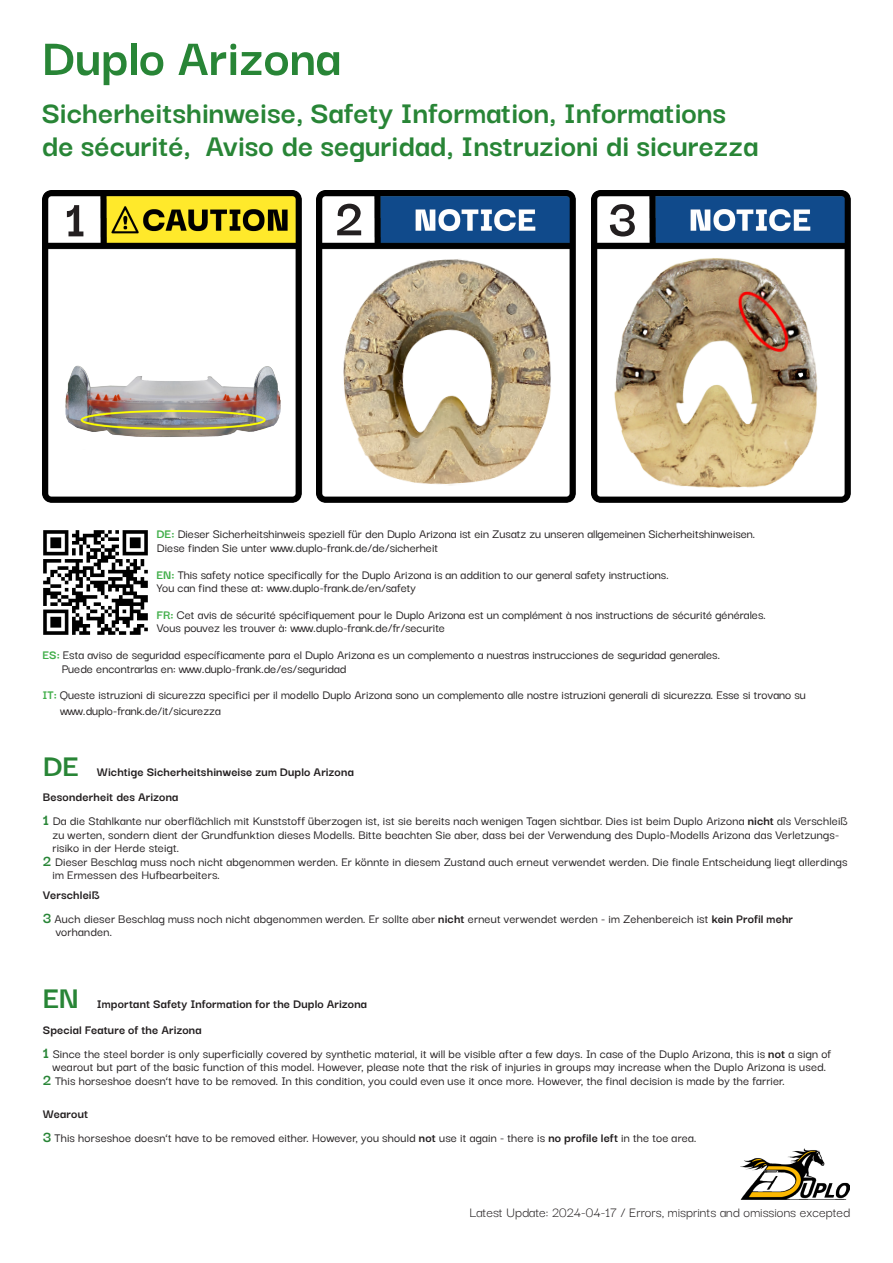
<style>
.page{position:relative;width:893px;height:1263px;background:#fff}
.page>*{position:absolute;margin:0;border:0;box-sizing:border-box;transform-origin:0 0}
.t1{font:700 55.5px "Darker Grotesque";color:#288536}
.t2{font:700 55.5px "Darker Grotesque";color:#231f20}
.t3{font:700 33px "Darker Grotesque";color:#288536}
.t4{font:15px "Darker Grotesque";color:#231f20}
.t5{font:500 13.5px/13.5px "Darker Grotesque";color:#231f20}
.t6{font:700 13.5px "Darker Grotesque";letter-spacing:.01em;color:#231f20}
.s1{font-weight:700;color:#40ae49}
.s2{font-weight:700;font-size:16.5px;color:#288536}
.s3{font-weight:700}
</style>
<div class="page">
<img style="left:317px;top:190px;width:259px;height:312px">
<img style="left:43px;top:190px;width:259px;height:312px">
<img style="left:591px;top:190px;width:259px;height:312px">
<img style="left:60px;top:311px;width:234px;height:148px">
<img style="left:741px;top:1148px;width:109px;height:51px">
<img style="left:597px;top:245px;width:238px;height:257px">
<img style="left:335px;top:254px;width:224px;height:238px">
<img style="left:43px;top:530px;width:105px;height:105px">
<p class="t1" style="left:42px;top:16px;width:301px">Duplo Arizona</p>
<p class="t3" style="left:42px;top:88px;width:686px">Sicherheitshinweise, Safety Information, Informations</p>
<p class="t3" style="left:42px;top:121px;width:718px">de sécurité, Aviso de seguridad, Instruzioni di sicurezza</p>
<p class="t2" style="left:65px;top:178px;width:22px">1</p>
<p class="t2" style="left:335px;top:176px;width:30px">2</p>
<p class="t2" style="left:608px;top:177px;width:30px">3</p>
<p class="t5" style="left:156px;top:526px;width:600px"><span class="s1">DE:</span> Dieser Sicherheitshinweis speziell für den Duplo Arizona ist ein Zusatz zu unseren allgemeinen Sicherheitshinweisen.<br>Diese finden Sie unter www.duplo-frank.de/de/sicherheit</p>
<p class="t5" style="left:156px;top:567px;width:514px"><span class="s1">EN:</span> This safety notice specifically for the Duplo Arizona is an addition to our general safety instructions.<br>You can find these at: www.duplo-frank.de/en/safety</p>
<p class="t5" style="left:156px;top:607px;width:611px"><span class="s1">FR:</span> Cet avis de sécurité spécifiquement pour le Duplo Arizona est un complément à nos instructions de sécurité générales.<br>Vous pouvez les trouver à: www.duplo-frank.de/fr/securite</p>
<p class="t5" style="left:62px;top:647px;width:660px;text-indent:-19px"><span class="s1">ES:</span> Esta aviso de seguridad específicamente para el Duplo Arizona es un complemento a nuestras instrucciones de seguridad generales.<br>Puede encontrarlas en: www.duplo-frank.de/es/seguridad</p>
<p class="t5" style="left:60px;top:686px;width:747px;line-height:16.2px;text-indent:-18px"><span class="s1">IT:</span> Queste istruzioni di sicurezza specifici per il modello Duplo Arizona sono un complemento alle nostre istruzioni generali di sicurezza. Esse si trovano su www.duplo-frank.de/it/sicurezza</p>
<p class="t3" style="left:43px;top:741px;width:38px">DE</p>
<p class="t6" style="left:97px;top:761px;width:258px">Wichtige Sicherheitshinweise zum Duplo Arizona</p>
<p class="t6" style="left:43px;top:787px;width:137px">Besonderheit des Arizona</p>
<p class="t5" style="left:43px;top:813px;width:806px"><span class="s2">1</span> Da die Stahlkante nur oberflächlich mit Kunststoff überzogen ist, ist sie bereits nach wenigen Tagen sichtbar. Dies ist beim Duplo Arizona <span class="s3">nicht</span> als Verschleiß</p>
<p class="t5" style="left:53px;top:827px;width:788px">zu werten, sondern dient der Grundfunktion dieses Modells. Bitte beachten Sie aber, dass bei der Verwendung des Duplo-Modells Arizona das Verletzungs&shy;risiko in der Herde steigt.</p>
<p class="t5" style="left:53px;top:854px;width:796px;text-indent:-10px"><span class="s2">2</span> Dieser Beschlag muss noch nicht abgenommen werden. Er könnte in diesem Zustand auch erneut verwendet werden. Die finale Entscheidung liegt allerdings im Ermessen des Hufbearbeiters.</p>
<p class="t6" style="left:43px;top:884px;width:58px">Verschleiß</p>
<p class="t5" style="left:56px;top:911px;width:739px;text-indent:-13px"><span class="s2">3</span> Auch dieser Beschlag muss noch nicht abgenommen werden. Er sollte aber <span class="s3">nicht</span> erneut verwendet werden - im Zehenbereich ist <span class="s3">kein Profil mehr </span>vorhanden.</p>
<p class="t3" style="left:43px;top:973px;width:37px">EN</p>
<p class="t6" style="left:97px;top:994px;width:272px">Important Safety Information for the Duplo Arizona</p>
<p class="t6" style="left:43px;top:1019px;width:160px">Special Feature of the Arizona</p>
<p class="t5" style="left:43px;top:1046px;width:790px;text-align:center"><span class="s2">1</span> Since the steel border is only superficially covered by synthetic material, it will be visible after a few days. In case of the Duplo Arizona, this is <span class="s3">not</span> a sign of wearout but part of the basic function of this model. However, please note that the risk of injuries in groups may increase when the Duplo Arizona is used.</p>
<p class="t5" style="left:43px;top:1073px;width:743px"><span class="s2">2</span> This horseshoe doesn‘t have to be removed. In this condition, you could even use it once more. However, the final decision is made by the farrier.</p>
<p class="t6" style="left:43px;top:1103px;width:47px">Wearout</p>
<p class="t5" style="left:43px;top:1130px;width:655px"><span class="s2">3</span> This horseshoe doesn‘t have to be removed either. However, you should <span class="s3">not</span> use it again - there is <span class="s3">no profile left</span> in the toe area.</p>
<p class="t4" style="left:469px;top:1201px;width:382px">Latest Update: 2024-04-17 / Errors, misprints and omissions excepted</p>
</div>
